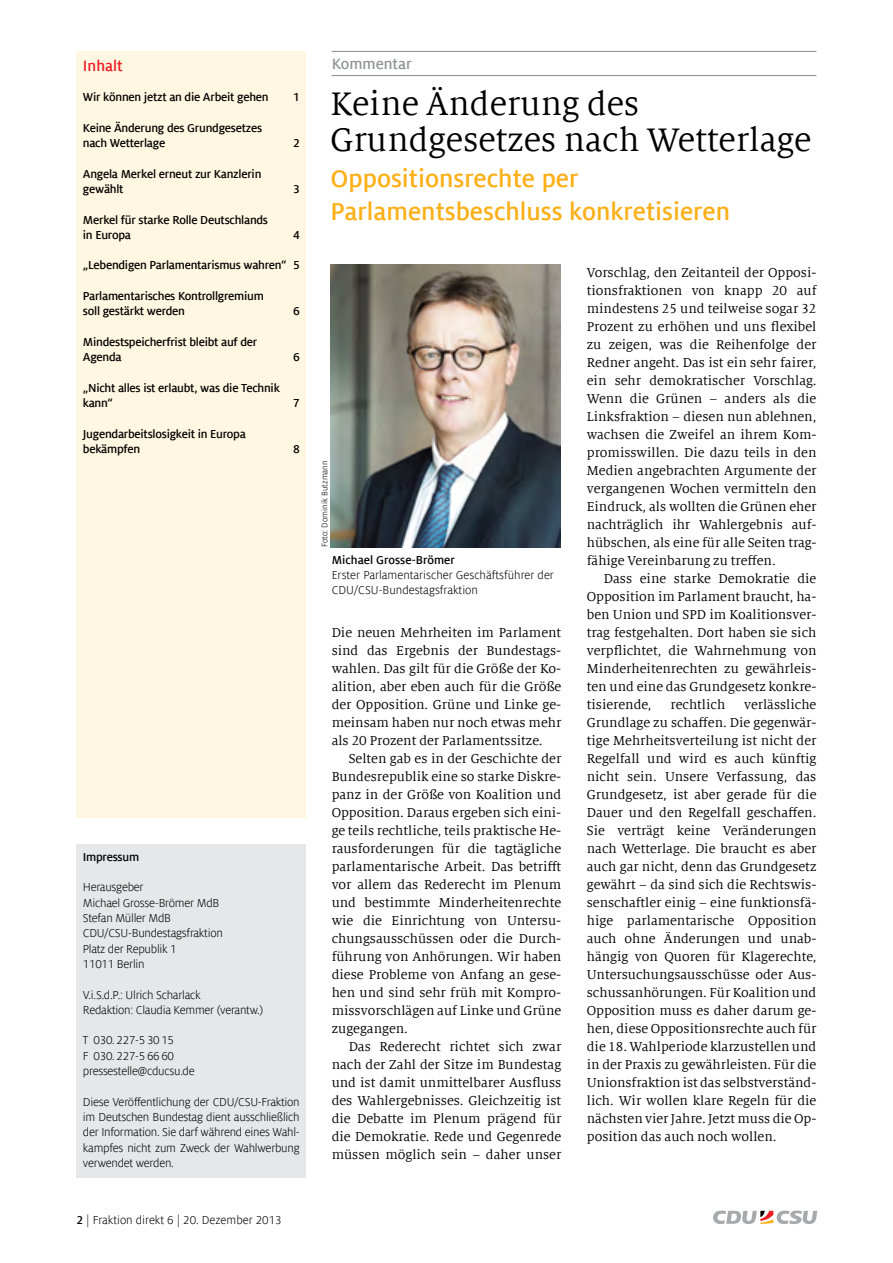
<style>
.page{position:relative;width:893px;height:1263px;background:#fff}
.page>*{position:absolute;margin:0;border:0;box-sizing:border-box;transform-origin:0 0}
.t1{font:36px/36px "Milo Serif Offc";color:#000}
.t2{font:700 27px/33px "Milo Sans Offc";color:#fcaf17}
.t3{font:700 16.5px "Milo Sans Offc";color:#939598}
.t4{font:700 16.5px "Milo Sans Offc";color:#ed1d24}
.t5{font:14.25px/18px "Milo Serif Offc";color:#000;text-align:justify}
.t6{font:700 12.75px/15.3px "Milo Sans Offc";letter-spacing:-.02em;color:#000}
.t7{font:12.75px/15.3px "Milo Sans Offc";letter-spacing:-.02em;color:#000}
.t8{font:12.75px/15.3px "Milo Sans Offc";color:#000}
.t9{font:700 12.75px "Milo Sans Offc";color:#000}
.t10{font:9px "Milo Sans Offc";color:#000}
.s1{font-weight:700}
</style>
<div class="page">
<svg style="left:713px;top:1210px;width:104px;height:14px"></svg>
<hr style="left:332px;top:51px;width:484px;height:1px;background:#939598">
<hr style="left:332px;top:75px;width:484px;height:1px;background:#939598">
<div style="left:77px;top:844px;width:229px;height:334px;background:#e6e7e8"></div>
<div style="left:77px;top:51px;width:229px;height:766px;background:#fff7e1"></div>
<img style="left:331px;top:265px;width:229px;height:282px">
<p class="t4" style="left:83px;top:56px;width:41px">Inhalt</p>
<p class="t6" style="left:83px;top:90px;width:187px">Wir können jetzt an die Arbeit gehen</p>
<p class="t6" style="left:293px;top:90px;width:8px">1</p>
<p class="t6" style="left:83px;top:120px;width:181px">Keine Änderung des Grundgesetzes nach Wetterlage</p>
<p class="t6" style="left:83px;top:90px;width:56px">Headli e 1</p>
<p class="t6" style="left:83px;top:120px;width:56px">H adline 2</p>
<p class="t6" style="left:293px;top:135px;width:8px">2</p>
<p class="t6" style="left:83px;top:166px;width:180px">Angela Merkel erneut zur Kanzlerin gewählt</p>
<p class="t6" style="left:83px;top:181px;width:56px">Headline 4</p>
<p class="t6" style="left:293px;top:181px;width:8px">4</p>
<p class="t6" style="left:293px;top:181px;width:8px">3</p>
<p class="t6" style="left:83px;top:212px;width:187px">Merkel für starke Rolle Deutschlands in Europa</p>
<p class="t6" style="left:293px;top:227px;width:8px">4</p>
<p class="t6" style="left:83px;top:258px;width:218px">„Lebendigen Parlamentarismus wahren“ 5</p>
<p class="t6" style="left:83px;top:288px;width:182px">Parlamentarisches Kontrollgremium soll gestärkt werden</p>
<p class="t6" style="left:293px;top:304px;width:8px">6</p>
<p class="t6" style="left:83px;top:334px;width:176px">Mindestspeicherfrist bleibt auf der<br>Agenda</p>
<p class="t6" style="left:83px;top:380px;width:198px">„Nicht alles ist erlaubt, was die Technik kann“</p>
<p class="t6" style="left:83px;top:426px;width:164px">Jugendarbeitslosigkeit in Europa bekämpfen</p>
<p class="t6" style="left:293px;top:350px;width:8px">6</p>
<p class="t6" style="left:293px;top:396px;width:8px">7</p>
<p class="t6" style="left:293px;top:441px;width:8px">8</p>
<p class="t6" style="left:83px;top:849px;width:58px">Impressum</p>
<p class="t7" style="left:83px;top:880px;width:141px">Herausgeber<br>Michael Grosse-Brömer MdB<br>Stefan Müller MdB<br>CDU/CSU-Bundestagsfraktion<br>Platz der Republik 1<br>11011 Berlin</p>
<p class="t7" style="left:83px;top:987px;width:182px">V.i.S.d.P.: Ulrich Scharlack<br>Redaktion: Claudia Kemmer (verantw.)</p>
<p class="t7" style="left:83px;top:1033px;width:113px">T 030.227-53015<br>F 030.227-56660 pressestelle@cducsu.de</p>
<p class="t7" style="left:83px;top:1094px;width:218px;text-align:justify">Diese Veröffentlichung der CDU/CSU-Fraktion im Deutschen Bundestag dient ausschließlich der Information. Sie darf während eines Wahl&shy;kampfes nicht zum Zweck der Wahlwerbung verwendet werden.</p>
<p class="t8" style="left:77px;top:1212px;width:207px"><span class="s1">2</span> | Fraktion direkt 6 | 20. Dezember 2013</p>
<p class="t3" style="left:332px;top:54px;width:82px">Kommentar</p>
<h1 class="t1" style="left:331px;top:87px;width:482px">Keine Änderung des<br>Grundgesetzes nach Wetterlage</h1>
<h2 class="t2" style="left:331px;top:162px;width:401px">Oppositionsrechte per<br>Parlamentsbeschluss konkretisieren</h2>
<p class="t10" style="left:320px;top:547px;width:88px;rotate:-90deg">Foto: Dominik Butzmann</p>
<p class="t9" style="left:332px;top:553px;width:125px">Michael Grosse-Brömer</p>
<p class="t8" style="left:332px;top:567px;width:224px">Erster Parlamentarischer Geschäftsführer der<br>CDU/CSU-Bundestagsfraktion</p>
<p class="t5" style="left:332px;top:624px;width:231px">Die neuen Mehrheiten im Parlament sind das Ergebnis der Bundestags&shy;wahlen. Das gilt für die Größe der Ko&shy;alition, aber eben auch für die Größe der Opposition. Grüne und Linke ge&shy;meinsam haben nur noch etwas mehr als 20 Prozent der Parlamentssitze.</p>
<p class="t5" style="left:332px;top:750px;width:231px;text-indent:17px">Selten gab es in der Geschichte der Bundesrepublik eine so starke Diskre&shy;panz in der Größe von Koalition und Opposition. Daraus ergeben sich eini&shy;ge teils rechtliche, teils praktische He&shy;rausforderungen für die tagtägliche parlamentarische Arbeit. Das betrifft vor allem das Rederecht im Plenum und bestimmte Minderheitenrechte wie die Einrichtung von Untersu&shy;chungsausschüssen oder die Durch&shy;führung von Anhörungen. Wir haben diese Probleme von Anfang an gese&shy;hen und sind sehr früh mit Kompro&shy;missvorschlägen auf Linke und Grüne zugegangen.</p>
<p class="t5" style="left:332px;top:1038px;width:231px;text-indent:17px">Das Rederecht richtet sich zwar nach der Zahl der Sitze im Bundestag und ist damit unmittelbarer Ausfluss des Wahlergebnisses. Gleichzeitig ist die Debatte im Plenum prägend für die Demokratie. Rede und Gegenrede müssen möglich sein – daher unser</p>
<p class="t5" style="left:587px;top:264px;width:231px">Vorschlag, den Zeitanteil der Opposi&shy;tionsfraktionen von knapp 20 auf mindestens 25 und teilweise sogar 32<br>Prozent zu erhöhen und uns flexibel zu zeigen, was die Reihenfolge der Redner angeht. Das ist ein sehr fairer, ein sehr demokratischer Vorschlag.<br>Wenn die Grünen – anders als die Linksfraktion – diesen nun ablehnen, wachsen die Zweifel an ihrem Kom&shy;promisswillen. Die dazu teils in den Medien angebrachten Argumente der vergangenen Wochen vermitteln den Eindruck, als wollten die Grünen eher nachträglich ihr Wahlergebnis auf&shy;hübschen, als eine für alle Seiten trag&shy;fähige Vereinbarung zu treffen.</p>
<p class="t5" style="left:587px;top:570px;width:231px;text-indent:17px">Dass eine starke Demokratie die Opposition im Parlament braucht, ha&shy;ben Union und SPD im Koalitionsver&shy;trag festgehalten. Dort haben sie sich verpflichtet, die Wahrnehmung von Minderheitenrechten zu gewährleis&shy;ten und eine das Grundgesetz konkre&shy;tisierende,</p>
<p class="t5" style="left:587px;top:696px;width:231px;text-indent:157px">verlässliche Grundlage zu schaffen. Die gegenwär&shy;tige Mehrheitsverteilung ist nicht der Regelfall und wird es auch künftig nicht sein. Unsere Verfassung, das Grundgesetz, ist aber gerade für die Dauer und den Regelfall geschaffen.<br>Sie verträgt keine Veränderungen nach Wetterlage. Die braucht es aber auch gar nicht, denn das Grundgesetz gewährt – da sind sich die Rechtswis&shy;senschaftler einig – eine funktionsfä&shy;hige parlamentarische Opposition auch ohne Änderungen und unab&shy;hängig von Quoren für Klagerechte, Untersuchungsausschüsse oder Aus&shy;schussanhörungen. Für Koalition und Opposition muss es daher darum ge&shy;hen, diese Oppositionsrechte auch für die 18. Wahlperiode klarzustellen und in der Praxis zu gewährleisten. Für die Unionsfraktion ist das selbstverständ&shy;lich. Wir wollen klare Regeln für die nächsten vier Jahre. Jetzt muss die Op&shy;position das auch noch wollen.</p>
<p class="t5" style="left:670px;top:696px;width:56px">rechtlich</p>
</div>
